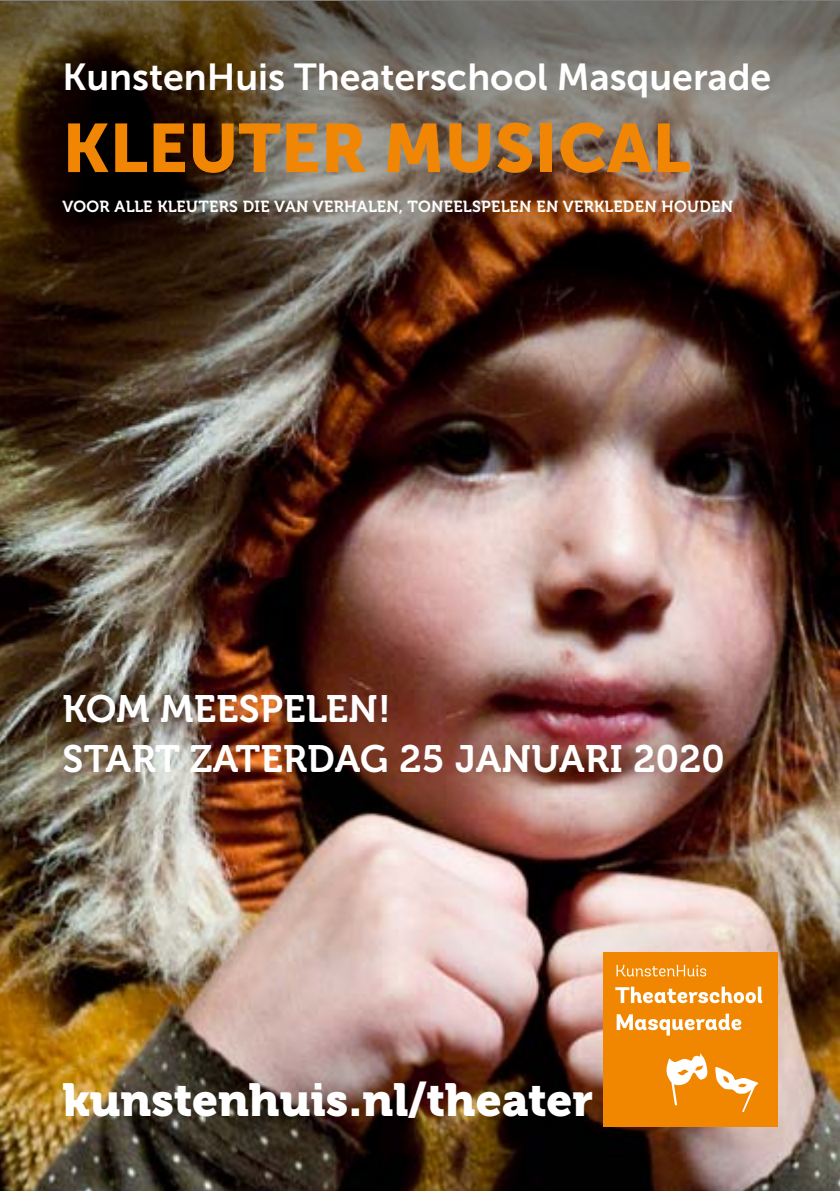
<style>
.page{position:relative;width:840px;height:1191px;background:#fff}
.page>*{position:absolute;margin:0;border:0;box-sizing:border-box;transform-origin:0 0}
.t1{font:68px "Museo Sans 900";color:#f18604}
.t2{font:46px "Museo 900";color:#fff}
.t3{font:38px/50px "Museo 700";letter-spacing:.01em;color:#fff}
.t4{font:37.4px "Museo Sans 700";color:#fff}
.t5{font:16px "Museo 700";letter-spacing:.02em;color:#fff}
</style>
<div class="page">
<img style="left:0;top:422px;width:839px;height:769px">
<img style="left:0;top:0;width:839px;height:422px">
<div style="left:602px;top:952px;width:175px;height:174px;background:#f18700"></div>
<svg style="left:616px;top:965px;width:89px;height:11px"></svg>
<svg style="left:615px;top:986px;width:146px;height:17px"></svg>
<svg style="left:616px;top:1013px;width:125px;height:22px"></svg>
<svg style="left:715px;top:1067px;width:43px;height:45px"></svg>
<svg style="left:666px;top:1053px;width:41px;height:52px"></svg>
<h3 class="t4" style="left:62px;top:57px;width:710px">KunstenHuis Theaterschool Masquerade</h3>
<h1 class="t1" style="left:62px;top:110px;width:629px">KLEUTER MUSICAL</h1>
<p class="t5" style="left:62px;top:198px;width:671px">VOOR ALLE KLEUTERS DIE VAN VERHALEN, TONEELSPELEN EN VERKLEDEN HOUDEN</p>
<h3 class="t3" style="left:62px;top:684px;width:663px">KOM MEESPELEN!<br>START ZATERDAG 25 JANUARI 2020</h3>
<h2 class="t2" style="left:62px;top:1074px;width:532px">kunstenhuis.nl/theater</h2>
</div>
